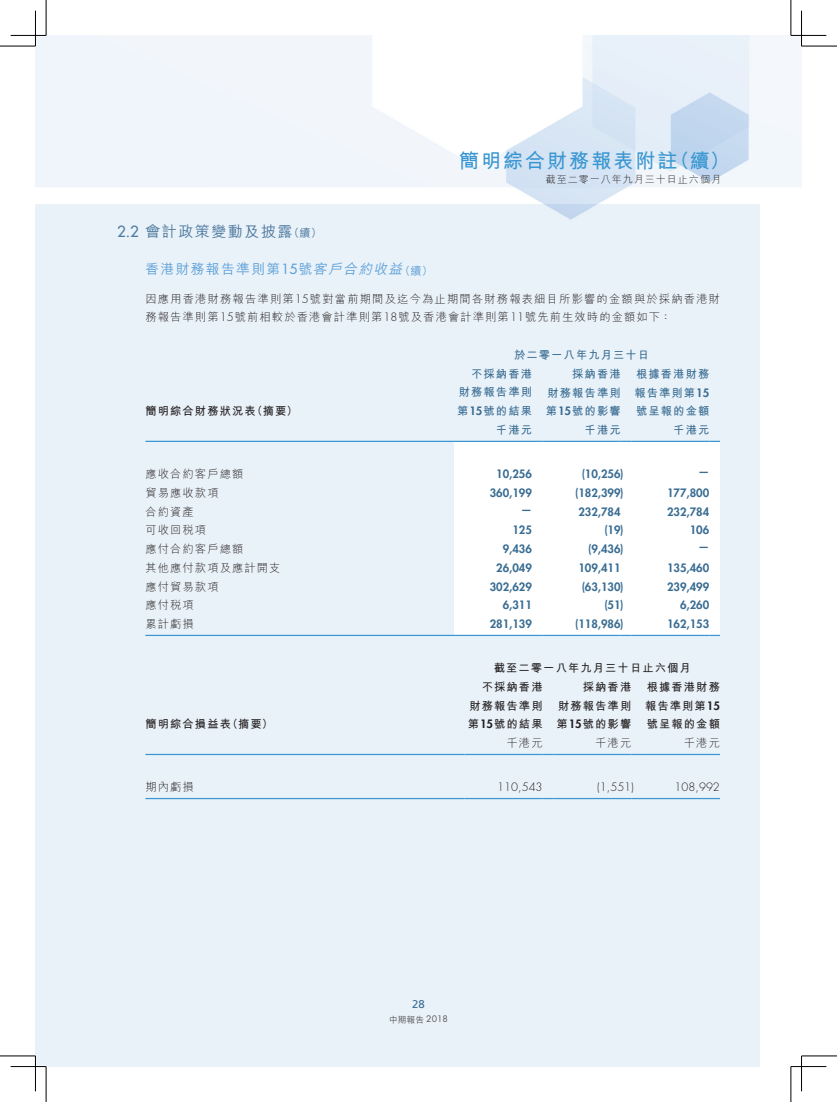
<style>
.page{position:relative;width:837px;height:1102px;background:#fff}
.page>*{position:absolute;margin:0;border:0;box-sizing:border-box;transform-origin:0 0}
.t1{font:700 20px "M Hei HK";letter-spacing:.1em;color:#3a97d2}
.t2{font:500 15px "M Hei HK";letter-spacing:.1em;color:#507ba0}
.t3{font:500 13.75px "M Hei HK";letter-spacing:.1em;color:#60a2d8}
.t4{font:300 11.25px/18.8px "M Hei HK";letter-spacing:.1em;color:#231f20}
.t5{font:800 11.25px "Futura Std";color:#386c92}
.t6{font:700 11.25px/18.8px "M Hei HK";letter-spacing:.1em;color:#231f20;text-align:justify}
.t7{font:700 11.25px/18.8px "M Hei HK";letter-spacing:.1em;color:#386c92;text-align:justify}
.t8{font:300 11.25px "Futura Std";color:#231f20}
.t9{font:500 11.25px "M Hei HK";color:#507ba0}
.t10{font:500 11.25px "M Hei HK";color:#60a2d8}
.t11{font:11.25px "Frutiger LT Std";color:#386c92}
.t12{font:300 10px "M Hei HK";letter-spacing:.1em;color:#231f20}
.t13{font:500 8.75px "M Hei HK";color:#57585a}
.s1{font-family:"Futura Std"}
.s2{font-style:italic}
.s3{font-family:"Futura Std";font-weight:800}
.s4{font-family:"Futura Std";font-weight:400}
</style>
<div class="page">
<img style="left:35px;top:35px;width:766px;height:1032px">
<svg style="left:454px;top:442px;width:265px;height:193px"></svg>
<hr style="left:145px;top:635px;width:309px;height:1px;background:#3a97d2">
<hr style="left:454px;top:635px;width:77px;height:1px;background:#3a97d2">
<hr style="left:542px;top:635px;width:78px;height:1px;background:#3a97d2">
<hr style="left:631px;top:635px;width:78px;height:1px;background:#3a97d2">
<hr style="left:145px;top:441px;width:309px;height:1px;background:#3a97d2">
<hr style="left:454px;top:441px;width:77px;height:1px;background:#3a97d2">
<hr style="left:542px;top:441px;width:78px;height:1px;background:#3a97d2">
<hr style="left:631px;top:441px;width:78px;height:1px;background:#3a97d2">
<hr style="left:145px;top:798px;width:319px;height:1px;background:#3a97d2">
<hr style="left:464px;top:798px;width:78px;height:1px;background:#3a97d2">
<hr style="left:553px;top:798px;width:78px;height:1px;background:#3a97d2">
<hr style="left:641px;top:798px;width:78px;height:1px;background:#3a97d2">
<hr style="left:145px;top:754px;width:319px;height:1px;background:#3a97d2">
<hr style="left:464px;top:754px;width:78px;height:1px;background:#3a97d2">
<hr style="left:553px;top:754px;width:78px;height:1px;background:#3a97d2">
<hr style="left:641px;top:754px;width:78px;height:1px;background:#3a97d2">
<hr style="left:800px;top:11px;width:2px;height:35px;background:#fff">
<hr style="left:800px;top:1056px;width:2px;height:35px;background:#fff">
<hr style="left:0;top:46px;width:35px;height:1px;background:#000">
<hr style="left:801px;top:46px;width:35px;height:1px;background:#000">
<hr style="left:0;top:1056px;width:35px;height:1px;background:#000">
<hr style="left:801px;top:1056px;width:35px;height:1px;background:#000">
<hr style="left:46px;top:0;width:1px;height:35px;background:#000">
<hr style="left:46px;top:1067px;width:1px;height:35px;background:#000">
<hr style="left:790px;top:0;width:1px;height:35px;background:#000">
<hr style="left:790px;top:1067px;width:1px;height:35px;background:#000">
<hr style="left:11px;top:35px;width:35px;height:1px;background:#000">
<hr style="left:790px;top:35px;width:36px;height:1px;background:#000">
<hr style="left:11px;top:1066px;width:35px;height:1px;background:#000">
<hr style="left:790px;top:1066px;width:36px;height:1px;background:#000">
<hr style="left:35px;top:11px;width:1px;height:35px;background:#000">
<hr style="left:35px;top:1056px;width:1px;height:35px;background:#000">
<hr style="left:801px;top:11px;width:1px;height:35px;background:#000">
<hr style="left:801px;top:1056px;width:1px;height:35px;background:#000">
<h1 class="t1" style="left:459px;top:146px;width:220px">簡明綜合財務報表附註</h1>
<h1 class="t1" style="left:669px;top:146px;width:61px">（續(</h1>
<h2 class="t2" style="left:117px;top:220px;width:177px"><span class="s1">2.2</span> 會計政策變動及披露</h2>
<p class="t9" style="left:288px;top:225px;width:35px">（續(</p>
<p class="t12" style="left:545px;top:174px;width:177px">截至二零一八年九月三十日止六個月</p>
<p class="t3" style="left:145px;top:259px;width:262px">香港財務報告準則第<span class="s1">1 5</span> 號<span class="s2">客戶合約收益</span></p>
<p class="t4" style="left:145px;top:289px;width:576px">因應用香港財務報告準則第<span class="s1">15</span>號對當前期間及迄今為止期間各財務報表細目所影響的金額與於採納香港財務報告準則第<span class="s1">15</span>號前相較於香港會計準則第<span class="s1">18</span>號及香港會計準則第<span class="s1">11</span>號先前生效時的金額如下：</p>
<p class="t7" style="left:514px;top:344px;width:136px">於二零一八年九月三十日</p>
<p class="t10" style="left:399px;top:262px;width:35px">（續(</p>
<p class="t6" style="left:145px;top:401px;width:112px">簡明綜合財務狀況表</p>
<p class="t6" style="left:251px;top:401px;width:48px">（摘要(</p>
<p class="t7" style="left:457px;top:363px;width:76px;text-indent:14px">不採納香港財務報告準則第<span class="s3">15</span>號的結果</p>
<p class="t7" style="left:545px;top:363px;width:76px;text-indent:27px">採納香港財務報告準則第<span class="s3">15</span>號的影響</p>
<p class="t7" style="left:634px;top:363px;width:76px;text-align:right">根據香港財務報告準則第<span class="s3">15</span>號呈報的金額千港元</p>
<p class="t7" style="left:496px;top:420px;width:37px">千港元</p>
<p class="t7" style="left:584px;top:420px;width:37px">千港元</p>
<p class="t4" style="left:145px;top:464px;width:99px">應收合約客戶總額</p>
<p class="t5" style="left:496px;top:467px;width:37px">10,256</p>
<p class="t5" style="left:581px;top:467px;width:43px">)10,256(</p>
<p class="t5" style="left:697px;top:465px;width:13px">—</p>
<p class="t4" style="left:145px;top:483px;width:75px">貿易應收款項</p>
<p class="t5" style="left:489px;top:486px;width:44px">360,199</p>
<p class="t5" style="left:575px;top:486px;width:50px">)182,399(</p>
<p class="t5" style="left:666px;top:486px;width:44px">177,800</p>
<p class="t4" style="left:145px;top:502px;width:50px">合約資產</p>
<p class="t5" style="left:520px;top:503px;width:13px">—</p>
<p class="t5" style="left:578px;top:504px;width:44px">232,784</p>
<p class="t5" style="left:666px;top:504px;width:44px">232,784</p>
<p class="t4" style="left:145px;top:521px;width:62px">可收回稅項</p>
<p class="t5" style="left:512px;top:523px;width:21px">125</p>
<p class="t5" style="left:604px;top:523px;width:21px">)19(</p>
<p class="t5" style="left:689px;top:523px;width:21px">106</p>
<p class="t4" style="left:145px;top:539px;width:99px">應付合約客戶總額</p>
<p class="t5" style="left:502px;top:542px;width:31px">9,436</p>
<p class="t5" style="left:588px;top:542px;width:37px">)9,436(</p>
<p class="t5" style="left:697px;top:540px;width:13px">—</p>
<p class="t4" style="left:145px;top:558px;width:136px">其他應付款項及應計開支</p>
<p class="t5" style="left:496px;top:561px;width:37px">26,049</p>
<p class="t5" style="left:578px;top:561px;width:44px">109,411</p>
<p class="t5" style="left:666px;top:561px;width:44px">135,460</p>
<p class="t4" style="left:145px;top:577px;width:75px">應付貿易款項</p>
<p class="t5" style="left:489px;top:579px;width:44px">302,629</p>
<p class="t5" style="left:581px;top:579px;width:43px">)63,130(</p>
<p class="t5" style="left:666px;top:579px;width:44px">239,499</p>
<p class="t4" style="left:145px;top:596px;width:50px">應付稅項</p>
<p class="t5" style="left:502px;top:598px;width:31px">6,311</p>
<p class="t5" style="left:604px;top:598px;width:21px">)51(</p>
<p class="t5" style="left:679px;top:598px;width:31px">6,260</p>
<p class="t4" style="left:145px;top:614px;width:50px">累計虧損</p>
<p class="t5" style="left:489px;top:617px;width:44px">281,139</p>
<p class="t5" style="left:575px;top:617px;width:50px">)118,986(</p>
<p class="t5" style="left:666px;top:617px;width:44px">162,153</p>
<p class="t6" style="left:493px;top:658px;width:198px">截至二零一八年九月三十日止六個月</p>
<p class="t6" style="left:145px;top:714px;width:87px">簡明綜合損益表</p>
<p class="t6" style="left:227px;top:714px;width:48px">（摘要(</p>
<p class="t6" style="left:467px;top:676px;width:76px;text-indent:14px">不採納香港財務報告準則第<span class="s3">15</span>號的結果</p>
<p class="t6" style="left:556px;top:676px;width:76px;text-indent:27px">採納香港財務報告準則第<span class="s3">15</span>號的影響</p>
<p class="t6" style="left:644px;top:676px;width:76px">根據香港財務報告準則第<span class="s3">15</span>號呈報的金額</p>
<p class="t4" style="left:683px;top:733px;width:37px">千港元</p>
<p class="t4" style="left:506px;top:733px;width:37px">千港元</p>
<p class="t4" style="left:595px;top:733px;width:37px">千港元</p>
<p class="t4" style="left:145px;top:778px;width:50px">期內虧損</p>
<p class="t8" style="left:497px;top:780px;width:47px">110,543</p>
<p class="t8" style="left:597px;top:780px;width:38px">)1,551(</p>
<p class="t8" style="left:674px;top:780px;width:47px">108,992</p>
<p class="t11" style="left:412px;top:997px;width:14px">28</p>
<p class="t13" style="left:389px;top:1013px;width:60px">中期報告 <span class="s4">2018</span></p>
</div>
